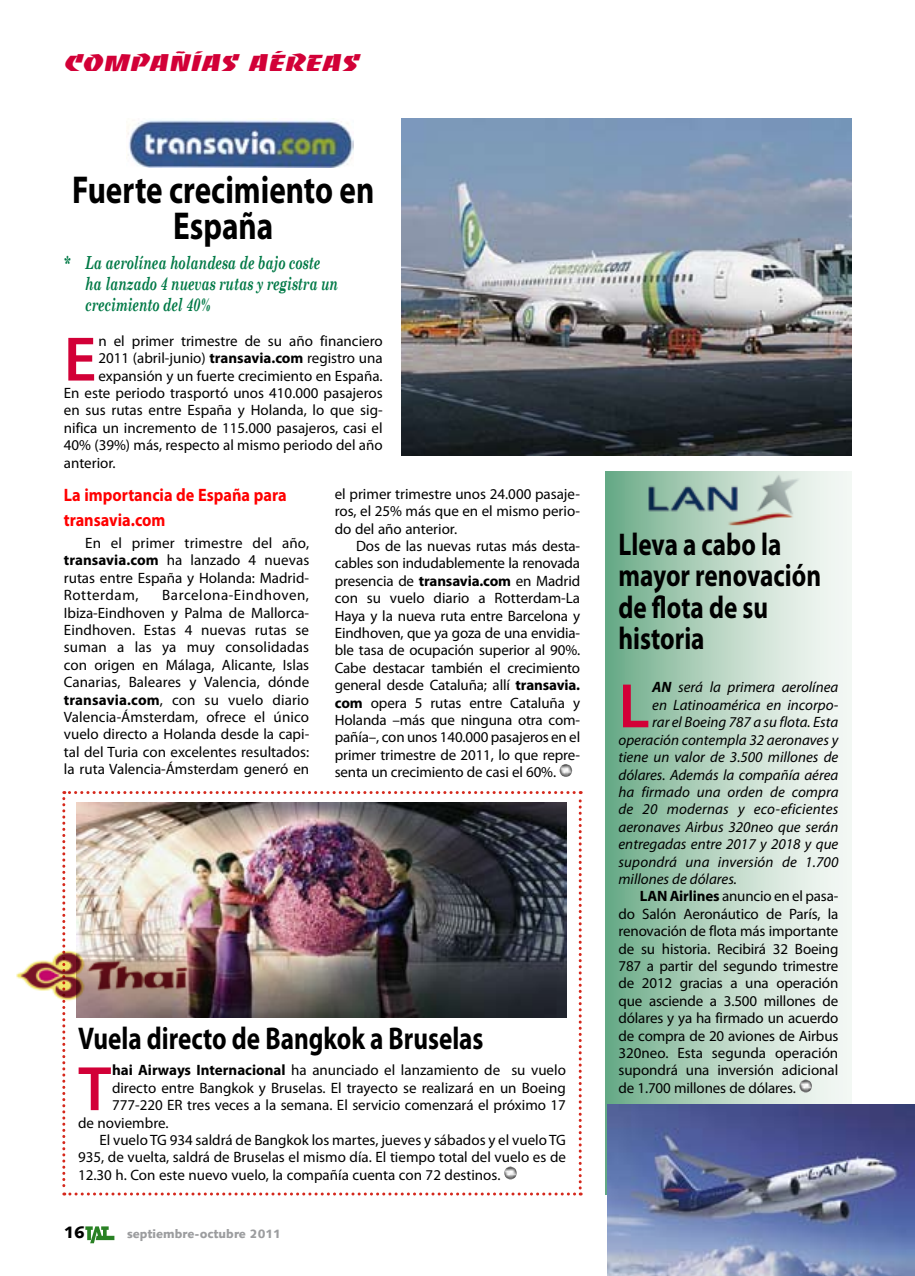
<style>
.page{position:relative;width:915px;height:1276px;background:#fff}
.page>*{position:absolute;margin:0;border:0;box-sizing:border-box;transform-origin:0 0}
.t1{font:600 63.3px "Myriad Pro";color:#d20037}
.t2{font:700 39px/36px "Myriad Pro";color:#000;text-align:center;scale:.8 1}
.t3{font:700 31.5px/31.5px "Myriad Pro";color:#000;scale:.8 1}
.t4{font:22.5px "Baccarat Wide";letter-spacing:-.02em;color:#d20037}
.t5{font:italic 700 18px/21px "Century Schoolbook";letter-spacing:-.01em;color:#007946;scale:.7 1}
.t6{font:700 18px/25.2px "Myriad Pro";color:#f00;scale:.9 1}
.t7{font:900 16.5px "Syntax";color:#000}
.t8{font:15px/17.4px "Myriad Pro";color:#000;text-align:justify}
.t9{font:italic 15px "Myriad Pro";color:#000}
.t10{font:900 12px "Syntax";color:#9c9d9f}
.s1{font-weight:700}
</style>
<div class="page">
<svg style="left:85px;top:1226px;width:29px;height:17px"></svg>
<div style="left:605px;top:471px;width:245px;height:723px;background:linear-gradient(to right,#70ad8b,#fffffe)"></div>
<svg style="left:799px;top:1079px;width:13px;height:13px"></svg>
<svg style="left:62px;top:791px;width:519px;height:404px"></svg>
<img style="left:607px;top:1104px;width:307px;height:172px">
<img style="left:77px;top:802px;width:489px;height:215px">
<img style="left:401px;top:118px;width:449px;height:337px">
<img style="left:648px;top:471px;width:155px;height:55px">
<img style="left:126px;top:118px;width:227px;height:50px">
<svg style="left:559px;top:764px;width:13px;height:13px"></svg>
<img style="left:16px;top:941px;width:176px;height:65px">
<h3 class="t4" style="left:64px;top:50px;width:297px">COMPAÑÍAS AÉREAS</h3>
<h2 class="t2" style="left:72px;top:171px;width:379px">Fuerte crecimiento en<br>España</h2>
<p class="t5" style="left:85px;top:251px;width:363px;text-indent:-21px">* La aerolínea holandesa de bajo coste ha lanzado 4 nuevas rutas y registra un crecimiento del 40%</p>
<h1 class="t1" style="left:64px;top:319px;width:34px">E</h1>
<p class="t8" style="left:98px;top:332px;width:286px">n el primer trimestre de su año financiero</p>
<p class="t8" style="left:98px;top:349px;width:286px">2011 (abril-junio) <span class="s1">transavia.com</span> registro una</p>
<p class="t8" style="left:98px;top:366px;width:286px">expansión y un fuerte crecimiento en España.</p>
<p class="t8" style="left:64px;top:384px;width:320px">En este periodo trasportó unos 410.000 pasajeros</p>
<p class="t8" style="left:64px;top:401px;width:320px">en sus rutas entre España y Holanda, lo que sig-</p>
<p class="t8" style="left:64px;top:419px;width:320px">nifica un incremento de 115.000 pasajeros, casi el</p>
<p class="t8" style="left:64px;top:436px;width:320px">40% (39%) más, respecto al mismo periodo del año</p>
<p class="t8" style="left:64px;top:453px;width:53px">anterior.</p>
<p class="t6" style="left:64px;top:482px;width:249px">La importancia de España para transavia.com</p>
<p class="t8" style="left:64px;top:534px;width:247px;text-indent:21px">En el primer trimestre del año, <span class="s1">transavia.com</span> ha lanzado 4 nuevas rutas entre España y Holanda: Madrid-Rotterdam,</p>
<p class="t8" style="left:334px;top:485px;width:247px">el primer trimestre unos 24.000 pasaje&shy;ros, el 25% más que en el mismo perio&shy;do del año anterior.</p>
<p class="t8" style="left:334px;top:537px;width:247px;text-indent:21px">Dos de las nuevas rutas más desta&shy;cables son indudablemente la renovada presencia de <span class="s1">transavia.com</span> en Madrid con su vuelo diario a Rotterdam-La Haya y la nueva ruta entre Barcelona y Eindhoven, que ya goza de una envidia&shy;ble tasa de ocupación superior al 90%.<br>Cabe destacar también el crecimiento general desde Cataluña; allí <span class="s1">transavia. com</span> opera 5 rutas entre Cataluña y Holanda –más que ninguna otra com&shy;pañía–, con unos 140.000 pasajeros en el primer trimestre de 2011, lo que repre&shy;senta un crecimiento de casi el 60%.</p>
<p class="t8" style="left:64px;top:586px;width:247px;text-indent:98px">Barcelona-Eindhoven, Ibiza-Eindhoven y Palma de Mallorca-Eindhoven. Estas 4 nuevas rutas se suman a las ya muy consolidadas con origen en Málaga, Alicante, Islas Canarias, Baleares y Valencia, dónde <span class="s1">transavia.com</span>, con su vuelo diario Valencia-Ámsterdam, ofrece el único vuelo directo a Holanda desde la capi&shy;tal del Turia con excelentes resultados: la ruta Valencia-Ámsterdam generó en</p>
<h3 class="t3" style="left:78px;top:1022px;width:508px">Vuela directo de Bangkok a Bruselas</h3>
<h1 class="t1" style="left:78px;top:1048px;width:35px">T</h1>
<p class="t8" style="left:112px;top:1061px;width:455px"><span class="s1">hai Airways Internacional</span> ha anunciado el lanzamiento de su vuelo</p>
<p class="t8" style="left:112px;top:1078px;width:455px">directo entre Bangkok y Bruselas. El trayecto se realizará en un Boeing</p>
<p class="t8" style="left:112px;top:1096px;width:455px">777-220 ER tres veces a la semana. El servicio comenzará el próximo 17</p>
<p class="t8" style="left:78px;top:1113px;width:92px">de noviembre.</p>
<p class="t8" style="left:99px;top:1131px;width:468px">El vuelo TG 934 saldrá de Bangkok los martes, jueves y sábados y el vuelo TG</p>
<p class="t8" style="left:78px;top:1148px;width:489px">935, de vuelta, saldrá de Bruselas el mismo día. El tiempo total del vuelo es de</p>
<p class="t8" style="left:78px;top:1165px;width:423px">12.30 h. Con este nuevo vuelo, la compañía cuenta con 72 destinos.</p>
<p class="t7" style="left:64px;top:1222px;width:22px">16</p>
<p class="t10" style="left:127px;top:1227px;width:155px">septiembre-octubre 2011</p>
<h3 class="t3" style="left:618px;top:527px;width:255px">Lleva a cabo la mayor renovación de flota de su historia</h3>
<h1 class="t1" style="left:618px;top:666px;width:33px">L</h1>
<p class="t9" style="left:652px;top:678px;width:187px"><span class="s1">AN</span> será la primera aerolínea</p>
<p class="t9" style="left:652px;top:695px;width:187px">en Latinoamérica en incorpo-</p>
<p class="t9" style="left:652px;top:713px;width:187px">rar el Boeing 787 a su flota. Esta</p>
<p class="t9" style="left:618px;top:730px;width:221px">operación contempla 32 aeronaves y</p>
<p class="t9" style="left:618px;top:748px;width:221px">tiene un valor de 3.500 millones de</p>
<p class="t9" style="left:618px;top:765px;width:221px">dólares. Además la compañía aérea</p>
<p class="t9" style="left:618px;top:782px;width:221px">ha firmado una orden de compra</p>
<p class="t9" style="left:618px;top:800px;width:221px">de 20 modernas y eco-eficientes</p>
<p class="t9" style="left:618px;top:817px;width:221px">aeronaves Airbus 320neo que serán</p>
<p class="t9" style="left:618px;top:835px;width:221px">entregadas entre 2017 y 2018 y que</p>
<p class="t9" style="left:618px;top:852px;width:221px">supondrá una inversión de 1.700</p>
<p class="t9" style="left:618px;top:869px;width:120px">millones de dólares.</p>
<p class="t8" style="left:639px;top:887px;width:200px"><span class="s1">LAN Airlines</span> anuncio en el pasa-</p>
<p class="t8" style="left:618px;top:904px;width:221px">do Salón Aeronáutico de París, la</p>
<p class="t8" style="left:618px;top:922px;width:221px">renovación de flota más importante</p>
<p class="t8" style="left:618px;top:939px;width:221px">de su historia. Recibirá 32 Boeing</p>
<p class="t8" style="left:618px;top:957px;width:221px">787 a partir del segundo trimestre</p>
<p class="t8" style="left:618px;top:974px;width:221px">de 2012 gracias a una operación</p>
<p class="t8" style="left:618px;top:991px;width:221px">que asciende a 3.500 millones de</p>
<p class="t8" style="left:618px;top:1009px;width:221px">dólares y ya ha firmado un acuerdo</p>
<p class="t8" style="left:618px;top:1026px;width:221px">de compra de 20 aviones de Airbus</p>
<p class="t8" style="left:618px;top:1044px;width:221px">320neo. Esta segunda operación</p>
<p class="t8" style="left:618px;top:1061px;width:221px">supondrá una inversión adicional</p>
<p class="t8" style="left:618px;top:1078px;width:179px">de 1.700 millones de dólares.</p>
</div>
